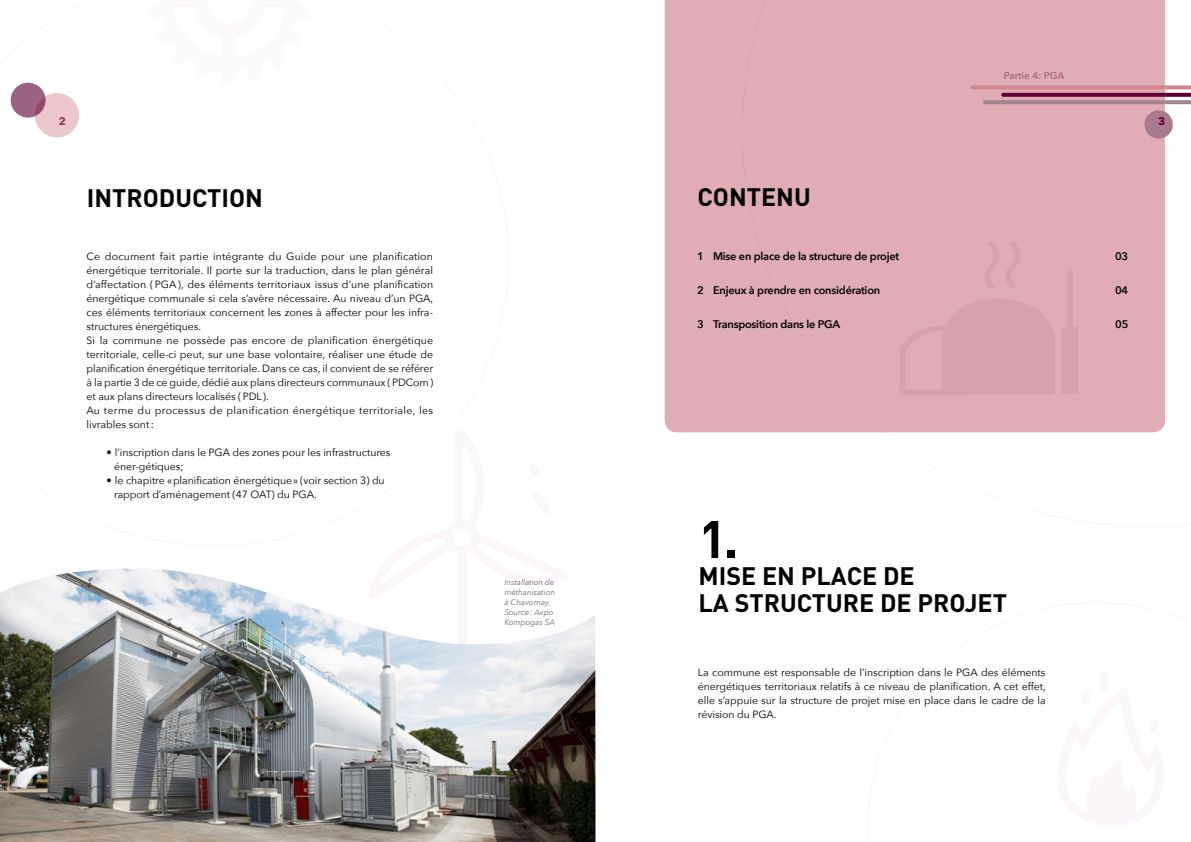
<style>
.page{position:relative;width:1191px;height:842px;background:#fff}
.page>*{position:absolute;margin:0;border:0;box-sizing:border-box;transform-origin:0 0}
.t1{font:700 52px "DIN";color:#000}
.t2{font:700 25px/27px "DIN";color:#000}
.t3{font:600 11px "Avenir Next";letter-spacing:-.02em;color:#000}
.t4{font:700 11px "Avenir Next";color:#62003a}
.t5{font:10.5px/14px "Avenir Next";letter-spacing:-.005em;color:#000}
.t6{font:600 10px "Avenir Next";letter-spacing:-.005em;color:#b06d75}
.t7{font:italic 8px/10px "Avenir Next";letter-spacing:-.005em;color:#6d6e71}
.s1{font-weight:500}
</style>
<div class="page">
<div style="left:1099px;top:672px;width:9px;height:19px;background:#fbf6f9;border-radius:4px"></div>
<div style="left:664px;top:0;width:78px;height:432px;background:#dfadb3"></div>
<svg style="left:742px;top:0;width:449px;height:527px"></svg>
<svg style="left:984px;top:241px;width:15px;height:48px"></svg>
<svg style="left:1005px;top:241px;width:15px;height:48px"></svg>
<svg style="left:899px;top:299px;width:156px;height:96px;background:#daa4ad"></svg>
<div style="left:1061px;top:145px;width:96px;height:249px;background:#dfadb3"></div>
<div style="left:35px;top:93px;width:44px;height:44px;background:#ebc6ca;border-radius:50%"></div>
<svg style="left:11px;top:83px;width:35px;height:35px"></svg>
<img style="left:0;top:568px;width:595px;height:274px">
<div style="left:1144px;top:110px;width:28px;height:29px;background:#a9798e;border-radius:50%"></div>
<svg style="left:972px;top:85px;width:219px;height:4px"></svg>
<svg style="left:1003px;top:93px;width:188px;height:4px"></svg>
<hr style="left:985px;top:100px;width:206px;height:4px;background:#a2858e">
<p class="t6" style="left:1003px;top:67px;width:62px">Partie 4: PGA</p>
<p class="t4" style="left:59px;top:112px;width:9px">2</p>
<p class="t4" style="left:1158px;top:112px;width:9px">3</p>
<h2 class="t2" style="left:87px;top:184px;width:178px">I NTRODUCTION</h2>
<p class="t5" style="left:87px;top:249px;width:348px">Ce document fait partie intégrante du Guide pour une planification énergétique territoriale. Il porte sur la traduction, dans le plan général d’affectation (PGA), des éléments territoriaux issus d’une planification énergétique communale si cela s’avère nécessaire. Au niveau d’un PGA, ces éléments territoriaux concernent les zones à affecter pour les infra&shy;structures énergétiques.<br>Si la commune ne possède pas encore de planification énergétique territoriale, celle-ci peut, sur une base volontaire, réaliser une étude de planification énergétique territoriale. Dans ce cas, il convient de se référer à la partie 3 de ce guide, dédié aux plans directeurs communaux (PDCom) et aux plans directeurs localisés (PDL).<br>Au terme du processus de planification énergétique territoriale, les livrables sont:</p>
<p class="t5" style="left:114px;top:445px;width:278px;text-indent:-8px"><span class="s1">•</span> l’inscription dans le PGA des zones pour les infrastructures éner-gétiques;</p>
<p class="t5" style="left:114px;top:473px;width:272px;text-indent:-8px">• le chapitre «planification énergétique» (voir section 3) du rapport d’aménagement (47 OAT) du PGA.</p>
<p class="t7" style="left:504px;top:577px;width:52px">Installation de méthanisation à Chavornay,<br>Source: Axpo<br>Kompogas SA</p>
<h2 class="t2" style="left:697px;top:182px;width:115px">CONTENU</h2>
<p class="t3" style="left:697px;top:247px;width:204px">1 Mise en place de la structure de projet</p>
<p class="t3" style="left:1115px;top:247px;width:15px">03</p>
<p class="t3" style="left:697px;top:281px;width:185px">2 Enjeux à prendre en considération</p>
<p class="t3" style="left:1115px;top:281px;width:15px">04</p>
<p class="t3" style="left:697px;top:315px;width:145px">3 Transposition dans le PGA</p>
<p class="t3" style="left:1115px;top:315px;width:15px">05</p>
<h1 class="t1" style="left:698px;top:505px;width:41px">1.</h1>
<h2 class="t2" style="left:698px;top:561px;width:310px">MISE EN PLACE DE<br>LA STRUCTURE DE PROJET</h2>
<p class="t5" style="left:698px;top:665px;width:349px;text-align:justify">La commune est responsable de l’inscription dans le PGA des éléments énergétiques territoriaux relatifs à ce niveau de planification. A cet effet, elle s’appuie sur la structure de projet mise en place dans le cadre de la révision du PGA.</p>
</div>
